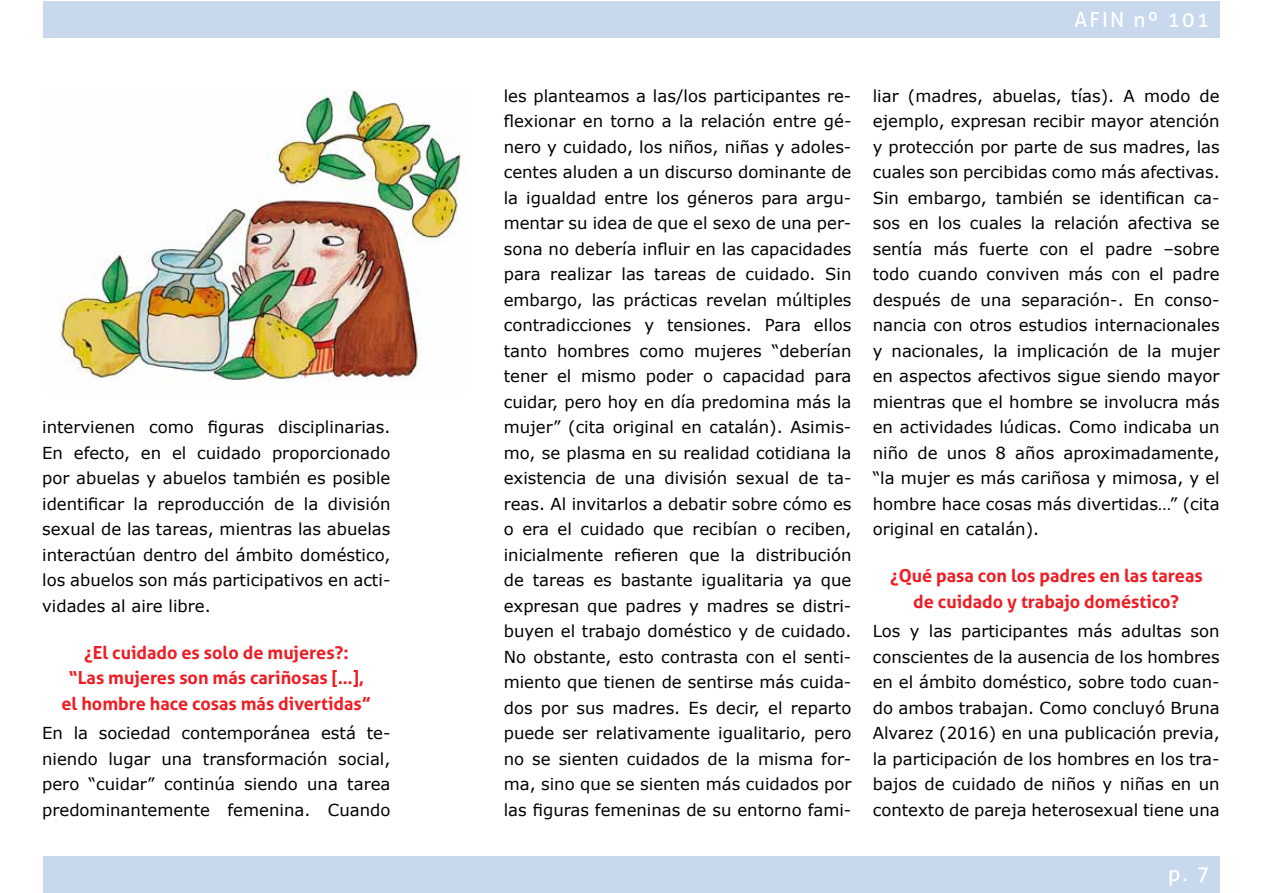
<style>
.page{position:relative;width:1263px;height:893px;background:#fff}
.page>*{position:absolute;margin:0;border:0;box-sizing:border-box;transform-origin:0 0}
.t1{font:21px "Aller";letter-spacing:.1em;color:#fff}
.t2{font:700 18px/25.5px "Aller";color:#ed1d24;text-align:center}
.t3{font:16.5px/25.5px "Verdana";color:#000;text-align:justify}
</style>
<div class="page">
<div style="left:43px;top:1px;width:1177px;height:37px;background:#c8d9ee"></div>
<div style="left:43px;top:856px;width:1177px;height:37px;background:#c8d9ee"></div>
<img style="left:59px;top:89px;width:405px;height:292px">
<p class="t3" style="left:42px;top:414px;width:350px">intervienen como figuras disciplinarias.<br>En efecto, en el cuidado proporcionado por abuelas y abuelos también es posible identificar la reproducción de la división sexual de las tareas, mientras las abuelas interactúan dentro del ámbito doméstico, los abuelos son más participativos en acti&shy;vidades al aire libre.</p>
<p class="t2" style="left:61px;top:639px;width:311px">¿El cuidado es solo de mujeres?:<br>“Las mujeres son más cariñosas […], el hombre hace cosas más divertidas”</p>
<p class="t3" style="left:42px;top:720px;width:350px">En la sociedad contemporánea está te&shy;niendo lugar una transformación social, pero “cuidar” continúa siendo una tarea predominantemente femenina. Cuando</p>
<p class="t1" style="left:1074px;top:7px;width:137px">AFIN nº 101</p>
<p class="t3" style="left:504px;top:83px;width:349px">les planteamos a las/los participantes re&shy;flexionar en torno a la relación entre gé&shy;nero y cuidado, los niños, niñas y adoles&shy;centes aluden a un discurso dominante de la igualdad entre los géneros para argu&shy;mentar su idea de que el sexo de una per&shy;sona no debería influir en las capacidades para realizar las tareas de cuidado. Sin embargo, las prácticas revelan múltiples contradicciones y tensiones. Para ellos tanto hombres como mujeres “deberían tener el mismo poder o capacidad para cuidar, pero hoy en día predomina más la mujer” (cita original en catalán). Asimis&shy;mo, se plasma en su realidad cotidiana la existencia de una división sexual de ta&shy;reas. Al invitarlos a debatir sobre cómo es o era el cuidado que recibían o reciben, inicialmente refieren que la distribución de tareas es bastante igualitaria ya que expresan que padres y madres se distri&shy;buyen el trabajo doméstico y de cuidado.<br>No obstante, esto contrasta con el senti&shy;miento que tienen de sentirse más cuida&shy;dos por sus madres. Es decir, el reparto puede ser relativamente igualitario, pero no se sienten cuidados de la misma for&shy;ma, sino que se sienten más cuidados por las figuras femeninas de su entorno fami-</p>
<p class="t3" style="left:873px;top:83px;width:348px">liar (madres, abuelas, tías). A modo de ejemplo, expresan recibir mayor atención y protección por parte de sus madres, las cuales son percibidas como más afectivas.<br>Sin embargo, también se identifican ca&shy;sos en los cuales la relación afectiva se sentía más fuerte con el padre –sobre todo cuando conviven más con el padre después de una separación-. En conso&shy;nancia con otros estudios internacionales y nacionales, la implicación de la mujer en aspectos afectivos sigue siendo mayor mientras que el hombre se involucra más en actividades lúdicas. Como indicaba un niño de unos 8 años aproximadamente, “la mujer es más cariñosa y mimosa, y el hombre hace cosas más divertidas…” (cita original en catalán).</p>
<p class="t2" style="left:890px;top:563px;width:314px">¿Qué pasa con los padres en las tareas de cuidado y trabajo doméstico?</p>
<p class="t3" style="left:873px;top:618px;width:348px">Los y las participantes más adultas son conscientes de la ausencia de los hombres en el ámbito doméstico, sobre todo cuan&shy;do ambos trabajan. Como concluyó Bruna Alvarez (2016) en una publicación previa, la participación de los hombres en los tra&shy;bajos de cuidado de niños y niñas en un contexto de pareja heterosexual tiene una</p>
<p class="t1" style="left:1168px;top:861px;width:43px">p. 7</p>
</div>
